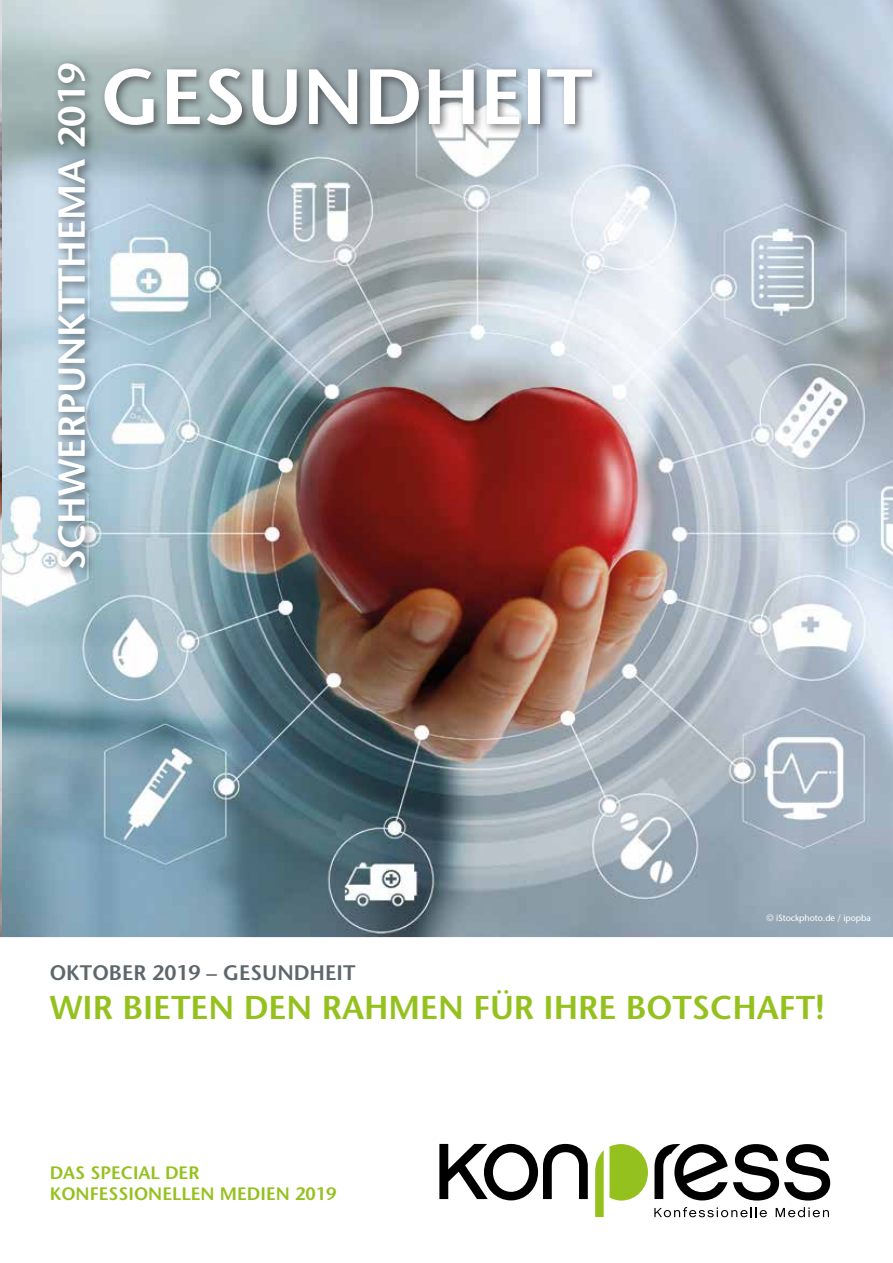
<style>
.page{position:relative;width:893px;height:1263px;background:#fff}
.page>*{position:absolute;margin:0;border:0;box-sizing:border-box;transform-origin:0 0}
.t1{font:600 78px "Stone Sans";color:#fff}
.t2{font:600 37.5px "Stone Sans";color:#fff}
.t3{font:600 33px "Stone Sans";color:#95c11f}
.t4{font:600 21px "Stone Sans";color:#5e676c}
.t5{font:600 18px "Stone Sans";color:#95c11f}
.t6{font:9px "Stone Sans";letter-spacing:-.01em;color:#fff}
.s1{font-family:"Helvetica";font-weight:300}
</style>
<div class="page">
<img style="left:0;top:0;width:893px;height:937px">
<div style="left:99px;top:63px;width:504px;height:73px;background:#000;opacity:.5"></div>
<div style="left:52px;top:58px;width:44px;height:520px;background:#000;opacity:.5"></div>
<svg style="left:595px;top:1144px;width:53px;height:73px"></svg>
<svg style="left:439px;top:1144px;width:149px;height:56px"></svg>
<svg style="left:654px;top:1144px;width:176px;height:56px"></svg>
<svg style="left:654px;top:1207px;width:113px;height:10px"></svg>
<svg style="left:776px;top:1207px;width:53px;height:10px"></svg>
<h2 class="t2" style="left:49px;top:570px;width:509px;rotate:-90deg">SCHWERPUNKTTHEMA 2019</h2>
<h1 class="t1" style="left:101px;top:48px;width:50px">GESUNDHEIT</h1>
<p class="t4" style="left:50px;top:959px;width:15px">OKTOBER</p>
<p class="t4" style="left:152px;top:959px;width:85px">2019 – GESUNDHEIT</p>
<p class="t6" style="left:766px;top:913px;width:106px"><span class="s1">©</span> iStockphoto.de / ipopba</p>
<h3 class="t3" style="left:50px;top:987px;width:777px">WIR BIETEN DEN RAHMEN FÜR IHRE BOTSCHAFT!</h3>
<p class="t5" style="left:50px;top:1161px;width:62px">DAS SPECIAL</p>
<p class="t5" style="left:165px;top:1161px;width:36px">DER</p>
<p class="t5" style="left:50px;top:1182px;width:12px">KONFESSIONELLE</p>
<p class="t5" style="left:201px;top:1182px;width:32px">N MEDIEN</p>
<p class="t5" style="left:295px;top:1182px;width:43px">2019</p>
</div>
